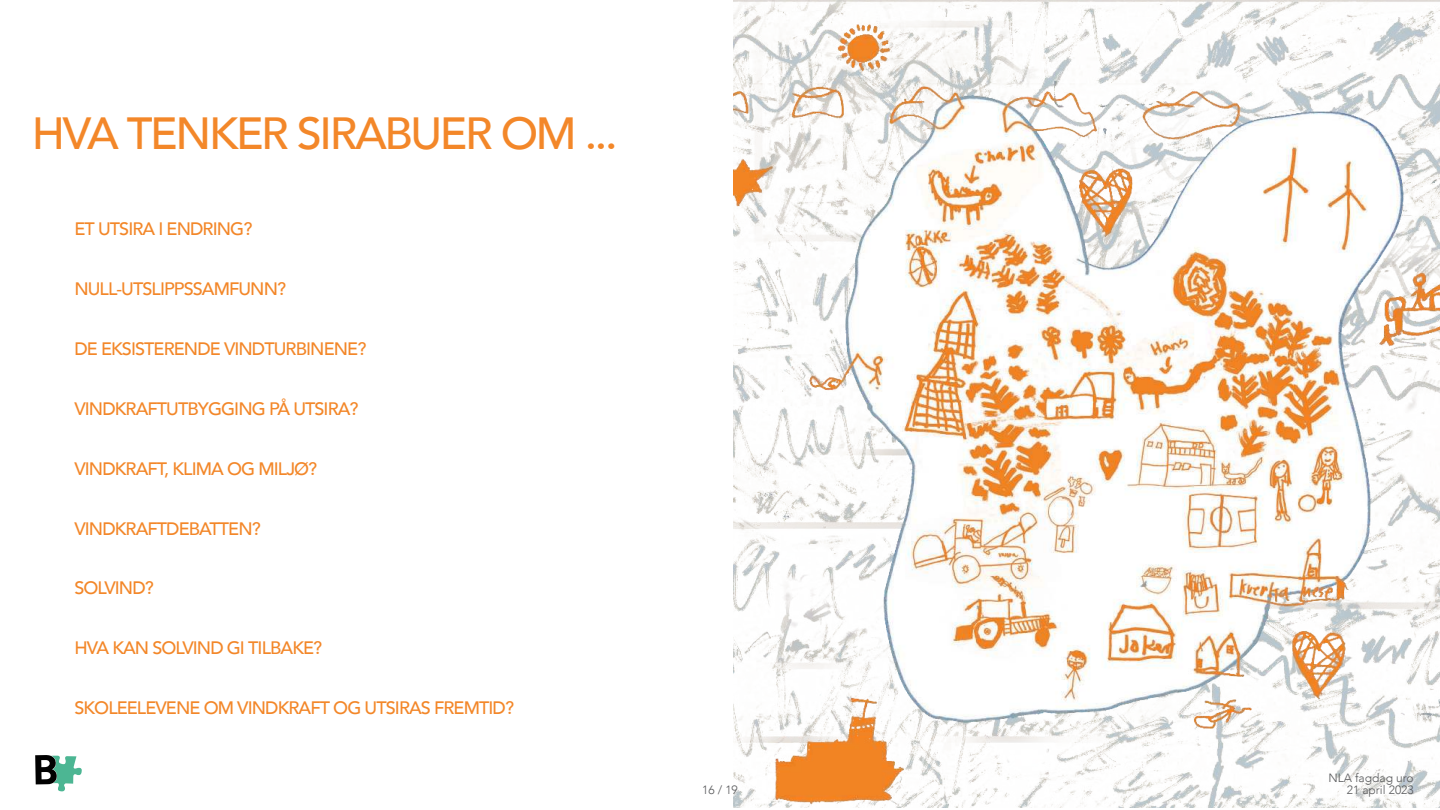
<style>
.page{position:relative;width:1440px;height:810px;background:#fff}
.page>*{position:absolute;margin:0;border:0;box-sizing:border-box;transform-origin:0 0}
.t1{font:500 45px "Avenir";letter-spacing:-.05em;color:#f38729}
.t2{font:500 18px "Avenir";letter-spacing:-.05em;color:#f38729}
.t3{font:300 12px/12px "Avenir";color:#57585a;text-align:right}
</style>
<div class="page">
<img style="left:733px;top:0;width:707px;height:808px">
<svg style="left:35px;top:755px;width:47px;height:36px"></svg>
<h1 class="t1" style="left:32px;top:108px;width:587px">HVA TENKER SIRABUER OM ...</h1>
<p class="t2" style="left:74px;top:218px;width:179px">ET UTSIRA I ENDRING?</p>
<p class="t2" style="left:74px;top:278px;width:213px">NULL-UTSLIPPSSAMFUNN?</p>
<p class="t2" style="left:74px;top:338px;width:293px">DE EKSISTERENDE VINDTURBINENE?</p>
<p class="t2" style="left:74px;top:398px;width:286px">VINDKRAFTUTBYGGING PÅ UTSIRA?</p>
<p class="t2" style="left:74px;top:458px;width:244px">VINDKRAFT, KLIMA OG MILJØ?</p>
<p class="t2" style="left:74px;top:518px;width:188px">VINDKRAFTDEBATTEN?</p>
<p class="t2" style="left:74px;top:578px;width:81px">SOLVIND?</p>
<p class="t2" style="left:74px;top:638px;width:249px">HVA KAN SOLVIND GI TILBAKE?</p>
<p class="t2" style="left:74px;top:698px;width:441px">SKOLEELEVENE OM VINDKRAFT OG UTSIRAS FREMTID?</p>
<p class="t3" style="left:702px;top:785px;width:37px">16 / 19</p>
<p class="t3" style="left:1328px;top:773px;width:87px">NLA fagdag uro<br>21 april 2023</p>
</div>
